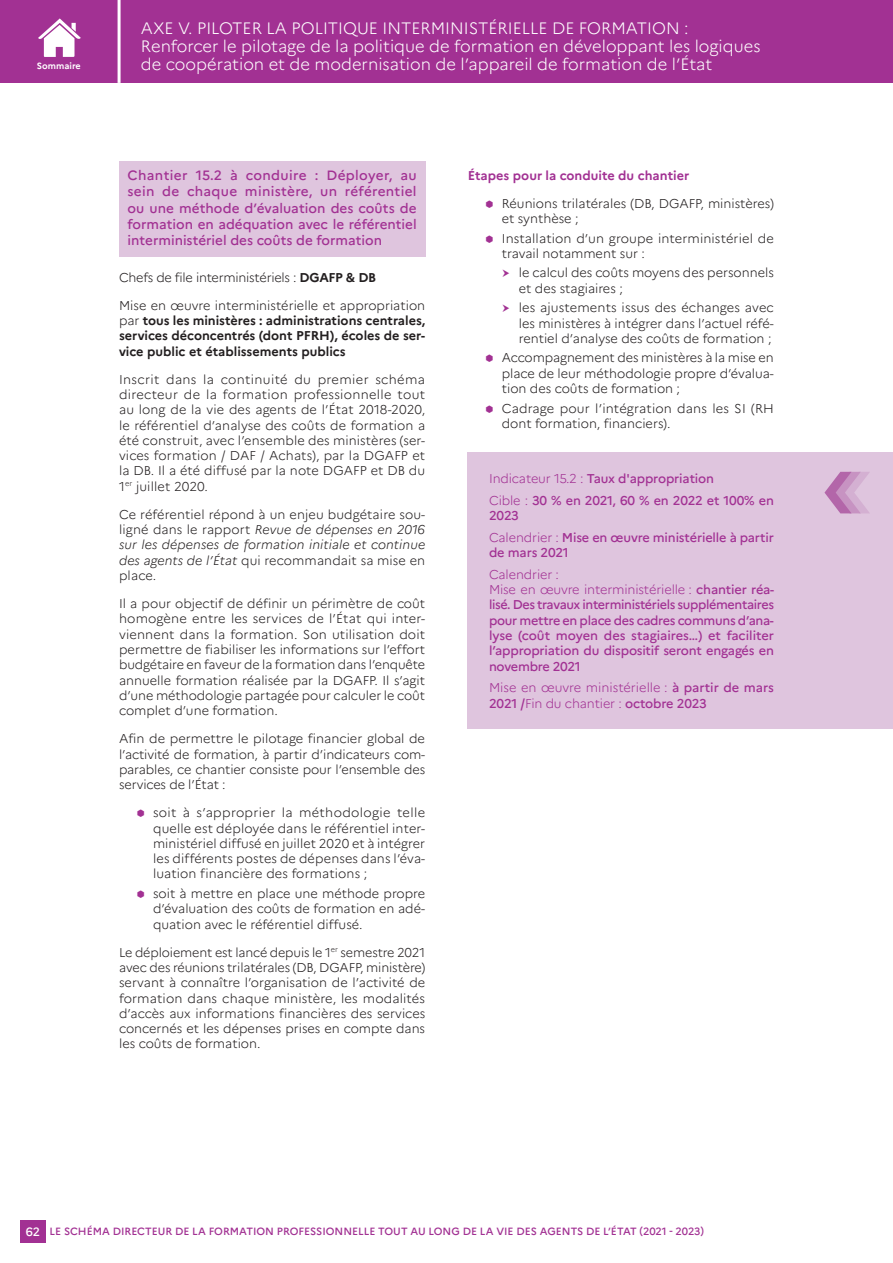
<style>
.page{position:relative;width:893px;height:1263px;background:#fff}
.page>*{position:absolute;margin:0;border:0;box-sizing:border-box;transform-origin:0 0}
.t1{font:300 16.5px/18px "Marianne";color:#fff}
._5VA_T4{font:500 13.5px/16.2px "Marianne";color:#a23193;text-align:justify}
.MF_TexteCourant{font:300 12.75px/15.3px "Marianne";color:#231f20;text-align:justify}
.t2{font:500 12.75px/15.3px "Marianne";letter-spacing:-.015em;color:#a23193}
.MF_TexteCourant-2{font:700 12.75px/15.3px "Marianne";color:#231f20;text-align:justify}
.t3{font:300 12.75px/21.8px "Marianne";letter-spacing:-.005em;color:#a23193}
.MF_TexteCourant-3{font:300 12.75px "Marianne";letter-spacing:-.02em;color:#231f20}
.MF_TexteCourant-4{font:700 12.75px "Marianne";color:#a23193}
.t4{font:500 10.5px "Marianne";color:#a23193}
.t5{font:700 9px "Marianne";color:#fff}
.s1{font-weight:700}
.s2{font-weight:300}
.s3{font-style:italic}
.s4{font-weight:500}
.s5{font-size:12px;color:#fff}
</style>
<div class="page">
<div style="left:0;top:0;width:893px;height:83px;background:#a23193"></div>
<div style="left:20px;top:1221px;width:26px;height:22px;background:#a23193"></div>
<div style="left:119px;top:162px;width:306px;height:95px;background:#dfc5de"></div>
<div style="left:468px;top:452px;width:425px;height:277px;background:#dfc5de"></div>
<hr style="left:118px;top:0;width:3px;height:83px;background:#fff">
<svg style="left:38px;top:18px;width:43px;height:39px"></svg>
<p class="t5" style="left:37px;top:61px;width:45px">Sommaire</p>
<p class="t1" style="left:141px;top:19px;width:621px">AXE V. PILOTER LA POLITIQUE INTERMINISTÉRIELLE DE FORMATION :<br>Renforcer le pilotage de la politique de formation en développant les logiques de coopération et de modernisation de l’appareil de formation de l’État</p>
<p class="_5VA_T4" style="left:128px;top:167px;width:291px">Chantier 15.2 à conduire : Déployer, au sein de chaque ministère, un référentiel ou une méthode d’évaluation des coûts de formation en adéquation avec le référentiel interministériel des coûts de formation</p>
<p class="MF_TexteCourant-3" style="left:119px;top:269px;width:259px">Chefs de file interministériels : <span class="s1">DGAFP &amp; DB</span></p>
<p class="MF_TexteCourant-2" style="left:119px;top:297px;width:308px"><span class="s2">Mise en œuvre interministérielle et appropriation par</span> tous les ministères : administrations centrales, services déconcentrés (dont PFRH), écoles de ser‑ vice public et établissements publics</p>
<p class="MF_TexteCourant" style="left:119px;top:371px;width:308px">Inscrit dans la continuité du premier schéma directeur de la formation professionnelle tout au long de la vie des agents de l’État 2018‑2020, le référentiel d’analyse des coûts de formation a été construit, avec l’ensemble des ministères (ser‑ vices formation / DAF / Achats), par la DGAFP et la DB. Il a été diffusé par la note DGAFP et DB du 1<sup>er</sup> juillet 2020.</p>
<p class="MF_TexteCourant" style="left:119px;top:507px;width:308px">Ce référentiel répond à un enjeu budgétaire sou‑ ligné dans le rapport <span class="s3">Revue de dépenses en 2016 sur les dépenses de formation initiale et continue des agents de l’État</span> qui recommandait sa mise en place.</p>
<p class="MF_TexteCourant" style="left:119px;top:596px;width:308px">Il a pour objectif de définir un périmètre de coût homogène entre les services de l’État qui inter‑ viennent dans la formation. Son utilisation doit permettre de fiabiliser les informations sur l’effort budgétaire en faveur de la formation dans l’enquête annuelle formation réalisée par la DGAFP. Il s’agit d’une méthodologie partagée pour calculer le coût complet d’une formation.</p>
<p class="MF_TexteCourant" style="left:119px;top:731px;width:308px">Afin de permettre le pilotage financier global de l’activité de formation, à partir d’indicateurs com‑ parables, ce chantier consiste pour l’ensemble des services de l’État :</p>
<p class="MF_TexteCourant" style="left:153px;top:805px;width:274px">soit à s’approprier la méthodologie telle quelle est déployée dans le référentiel inter‑ ministériel diffusé en juillet 2020 et à intégrer les différents postes de dépenses dans l’éva‑ luation financière des formations ;</p>
<p class="MF_TexteCourant" style="left:153px;top:886px;width:274px">soit à mettre en place une méthode propre d’évaluation des coûts de formation en adé‑ quation avec le référentiel diffusé.</p>
<p class="MF_TexteCourant" style="left:119px;top:944px;width:308px">Le déploiement est lancé depuis le 1<sup>er</sup> semestre 2021 avec des réunions trilatérales (DB, DGAFP, ministère) servant à connaître l’organisation de l’activité de formation dans chaque ministère, les modalités d’accès aux informations financières des services concernés et les dépenses prises en compte dans les coûts de formation.</p>
<p class="MF_TexteCourant-4" style="left:468px;top:167px;width:223px">Étapes pour la conduite du chantier</p>
<p class="MF_TexteCourant" style="left:502px;top:195px;width:274px">Réunions trilatérales (DB, DGAFP, ministères) et synthèse ;</p>
<p class="MF_TexteCourant" style="left:502px;top:230px;width:274px">Installation d’un groupe interministériel de travail notamment sur :</p>
<p class="MF_TexteCourant" style="left:519px;top:265px;width:257px">le calcul des coûts moyens des personnels et des stagiaires ;</p>
<p class="MF_TexteCourant" style="left:519px;top:300px;width:257px">les ajustements issus des échanges avec les ministères à intégrer dans l’actuel réfé‑ rentiel d’analyse des coûts de formation ;</p>
<p class="MF_TexteCourant" style="left:502px;top:350px;width:274px">Accompagnement des ministères à la mise en place de leur méthodologie propre d’évalua‑ tion des coûts de formation ;</p>
<p class="MF_TexteCourant" style="left:502px;top:400px;width:274px">Cadrage pour l’intégration dans les SI (RH dont formation, financiers).</p>
<p class="t2" style="left:489px;top:468px;width:286px;line-height:21.8px"><span class="s2">Indicateur 15.2 :</span> Taux d'appropriation<br><span class="s2">Cible :</span> 30 % en 2021, 60 % en 2022 et 100% en</p>
<p class="t2" style="left:489px;top:505px;width:286px;line-height:21.8px">2023<br><span class="s2">Calendrier :</span> Mise en œuvre ministérielle à partir</p>
<p class="t3" style="left:489px;top:542px;width:81px"><span class="s4">de mars 2021<br></span>Calendrier :</p>
<p class="t2" style="left:489px;top:582px;width:287px;text-align:justify"><span class="s2">Mise en œuvre interministérielle :</span> chantier réa‑ lisé. Des travaux interministériels supplémentaires pour mettre en place des cadres communs d’ana‑ lyse (coût moyen des stagiaires…) et faciliter l’appropriation du dispositif seront engagés en novembre 2021</p>
<p class="t3" style="left:489px;top:680px;width:286px;line-height:15.3px">Mise en œuvre ministérielle : <span class="s4">à partir de mars<br>2021 /</span>Fin du chantier : <span class="s4">octobre 2023</span></p>
<p class="t4" style="left:26px;top:1225px;width:680px"><span class="s5">62</span> LE SCHÉMA DIRECTEUR DE LA FORMATION PROFESSIONNELLE TOUT AU LONG DE LA VIE DES AGENTS DE L’ÉTAT (2021 - 2023)</p>
</div>
